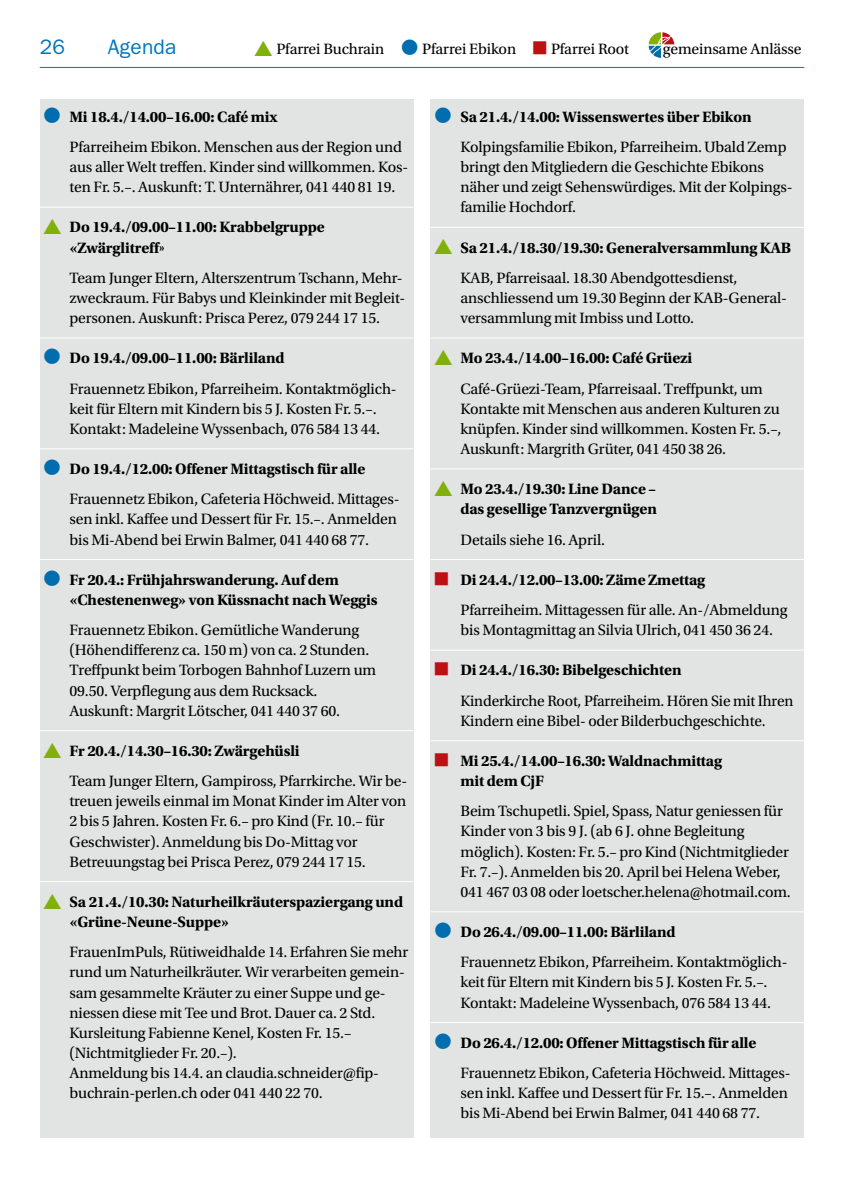
<style>
.page{position:relative;width:844px;height:1191px;background:#fff}
.page>*{position:absolute;margin:0;border:0;box-sizing:border-box;transform-origin:0 0}
.t1{font:21px "ITC Franklin Gothic Std";letter-spacing:.01em;color:#0075bb}
.t2{font:15.75px/20.1px "Utopia Std";letter-spacing:-.01em;color:#000}
.t3{font:700 15.75px/20.1px "Utopia Std";letter-spacing:-.01em;color:#000}
.s1{color:#006daf}
.s2{color:#bc1113}
.s3{font-family:"ITC Franklin Gothic Std";font-weight:600}
</style>
<div class="page">
<hr style="left:40px;top:67px;width:764px;height:1px;background:#0075bb">
<svg style="left:648px;top:32px;width:26px;height:26px"></svg>
<div style="left:40px;top:99px;width:373px;height:1038px;background:#e2e3e3"></div>
<div style="left:430px;top:99px;width:374px;height:1038px;background:#e2e3e3"></div>
<hr style="left:40px;top:207px;width:373px;height:1px;background:#fff">
<hr style="left:40px;top:338px;width:373px;height:1px;background:#fff">
<hr style="left:40px;top:448px;width:373px;height:1px;background:#fff">
<hr style="left:40px;top:559px;width:373px;height:1px;background:#fff">
<hr style="left:40px;top:730px;width:373px;height:1px;background:#fff">
<hr style="left:40px;top:881px;width:373px;height:1px;background:#fff">
<hr style="left:430px;top:227px;width:374px;height:1px;background:#fff">
<hr style="left:430px;top:338px;width:374px;height:1px;background:#fff">
<hr style="left:430px;top:468px;width:374px;height:1px;background:#fff">
<hr style="left:430px;top:559px;width:374px;height:1px;background:#fff">
<hr style="left:430px;top:649px;width:374px;height:1px;background:#fff">
<hr style="left:430px;top:740px;width:374px;height:1px;background:#fff">
<hr style="left:430px;top:911px;width:374px;height:1px;background:#fff">
<hr style="left:430px;top:1022px;width:374px;height:1px;background:#fff">
<h1 class="t1" style="left:40px;top:35px;width:27px">26</h1>
<h1 class="t1" style="left:108px;top:35px;width:70px">Agenda</h1>
<p class="t2" style="left:276px;top:39px;width:354px">Pfarrei Buchrain <span class="s1">●</span> Pfarrei Ebikon <span class="s2">■</span> Pfarrei Root</p>
<p class="t2" style="left:662px;top:39px;width:140px">gemeinsame Anlässe</p>
<p class="t3" style="left:69px;top:107px;width:210px">Mi 18.4./14.00–16.00: Café mix</p>
<p class="t2" style="left:69px;top:137px;width:340px">Pfarreiheim Ebikon. Menschen aus der Region und aus aller Welt treffen. Kinder sind willkommen. Kos&shy;ten Fr. 5.–. Auskunft: T. Unternährer, 041 440 81 19.</p>
<p class="t3" style="left:69px;top:217px;width:257px">Do 19.4./09.00–11.00: Krabbelgruppe «Zwärglitreff<span class="s3">»</span></p>
<p class="t2" style="left:69px;top:268px;width:337px">Team Junger Eltern, Alterszentrum Tschann, Mehr&shy;zweckraum. Für Babys und Kleinkinder mit Begleit&shy;personen. Auskunft: Prisca Perez, 079 244 17 15.</p>
<p class="t3" style="left:69px;top:348px;width:217px">Do 19.4./09.00–11.00: Bärliland</p>
<p class="t2" style="left:69px;top:378px;width:328px">Frauennetz Ebikon, Pfarreiheim. Kontaktmöglich&shy;keit für Eltern mit Kindern bis 5 J. Kosten Fr. 5.–.<br>Kontakt: Madeleine Wyssenbach, 076 584 13 44.</p>
<p class="t3" style="left:69px;top:459px;width:297px">Do 19.4./12.00: Offener Mittagstisch für alle</p>
<p class="t2" style="left:69px;top:489px;width:331px">Frauennetz Ebikon, Cafeteria Höchweid. Mittages&shy;sen inkl. Kaffee und Dessert für Fr. 15.–. Anmelden bis Mi-Abend bei Erwin Balmer, 041 440 68 77.</p>
<p class="t3" style="left:69px;top:569px;width:309px">Fr 20.4.: Frühjahrswanderung. Auf dem «Chestenenweg» von Küssnacht nach Weggis</p>
<p class="t2" style="left:69px;top:620px;width:308px">Frauennetz Ebikon. Gemütliche Wanderung (Höhendifferenz ca. 150 m) von ca. 2 Stunden.<br>Treffpunkt beim Torbogen Bahnhof Luzern um 09.50. Verpflegung aus dem Rucksack.<br>Auskunft: Margrit Lötscher, 041 440 37 60.</p>
<p class="t3" style="left:69px;top:741px;width:232px">Fr 20.4./14.30–16.30: Zwärgehüsli</p>
<p class="t2" style="left:69px;top:771px;width:339px">Team Junger Eltern, Gampiross, Pfarrkirche. Wir be&shy;treuen jeweils einmal im Monat Kinder im Alter von 2 bis 5 Jahren. Kosten Fr. 6.– pro Kind (Fr. 10.– für Geschwister). Anmeldung bis Do-Mittag vor Betreuungstag bei Prisca Perez, 079 244 17 15.</p>
<p class="t3" style="left:69px;top:891px;width:335px">Sa 21.4./10.30: Naturheilkräuterspaziergang und «Grüne-Neune-Suppe»</p>
<p class="t2" style="left:69px;top:942px;width:340px">FrauenImPuls, Rütiweidhalde 14. Erfahren Sie mehr rund um Naturheilkräuter. Wir verarbeiten gemein&shy;sam gesammelte Kräuter zu einer Suppe und ge&shy;niessen diese mit Tee und Brot. Dauer ca. 2 Std.<br>Kursleitung Fabienne Kenel, Kosten Fr. 15.– (Nichtmitglieder Fr. 20.–).<br>Anmeldung bis 14.4. an claudia.schneider@fip&shy;buchrain-perlen.ch oder 041 440 22 70.</p>
<p class="t3" style="left:460px;top:107px;width:292px">Sa 21.4./14.00: Wissenswertes über Ebikon</p>
<p class="t2" style="left:460px;top:137px;width:333px">Kolpingsfamilie Ebikon, Pfarreiheim. Ubald Zemp bringt den Mitgliedern die Geschichte Ebikons näher und zeigt Sehenswürdiges. Mit der Kolpings&shy;familie Hochdorf.</p>
<p class="t3" style="left:460px;top:237px;width:332px">Sa 21.4./18.30/19.30: Generalversammlung KAB</p>
<p class="t2" style="left:460px;top:268px;width:328px">KAB, Pfarreisaal. 18.30 Abendgottesdienst, anschliessend um 19.30 Beginn der KAB-General&shy;versammlung mit Imbiss und Lotto.</p>
<p class="t3" style="left:460px;top:348px;width:233px">Mo 23.4./14.00–16.00: Café Grüezi</p>
<p class="t2" style="left:460px;top:378px;width:322px">Café-Grüezi-Team, Pfarreisaal. Treffpunkt, um Kontakte mit Menschen aus anderen Kulturen zu knüpfen. Kinder sind willkommen. Kosten Fr. 5.–, Auskunft: Margrith Grüter, 041 450 38 26.</p>
<p class="t3" style="left:460px;top:479px;width:198px">Mo 23.4./19.30: Line Dance – das gesellige Tanzvergnügen</p>
<p class="t2" style="left:460px;top:529px;width:146px">Details siehe 16. April.</p>
<p class="t3" style="left:460px;top:569px;width:246px">Di 24.4./12.00–13.00: Zäme Zmettag</p>
<p class="t2" style="left:460px;top:600px;width:328px">Pfarreiheim. Mittagessen für alle. An-/Abmeldung bis Montagmittag an Silvia Ulrich, 041 450 36 24.</p>
<p class="t3" style="left:460px;top:660px;width:222px">Di 24.4./16.30: Bibelgeschichten</p>
<p class="t2" style="left:460px;top:690px;width:334px">Kinderkirche Root, Pfarreiheim. Hören Sie mit Ihren<br>Kindern eine Bibel- oder Bilderbuchgeschichte.</p>
<p class="t3" style="left:460px;top:751px;width:263px">Mi 25.4./14.00–16.30: Waldnachmittag mit dem CjF</p>
<p class="t2" style="left:460px;top:801px;width:332px">Beim Tschupetli. Spiel, Spass, Natur geniessen für Kinder von 3 bis 9 J. (ab 6 J. ohne Begleitung möglich). Kosten: Fr. 5.– pro Kind (Nichtmitglieder Fr. 7.–). Anmelden bis 20. April bei Helena Weber, 041 467 03 08 oder loetscher.helena@hotmail.com.</p>
<p class="t3" style="left:460px;top:922px;width:217px">Do 26.4./09.00–11.00: Bärliland</p>
<p class="t2" style="left:460px;top:952px;width:328px">Frauennetz Ebikon, Pfarreiheim. Kontaktmöglich&shy;keit für Eltern mit Kindern bis 5 J. Kosten Fr. 5.–.<br>Kontakt: Madeleine Wyssenbach, 076 584 13 44.</p>
<p class="t3" style="left:460px;top:1032px;width:297px">Do 26.4./12.00: Offener Mittagstisch für alle</p>
<p class="t2" style="left:460px;top:1063px;width:331px">Frauennetz Ebikon, Cafeteria Höchweid. Mittages&shy;sen inkl. Kaffee und Dessert für Fr. 15.–. Anmelden bis Mi-Abend bei Erwin Balmer, 041 440 68 77.</p>
</div>
